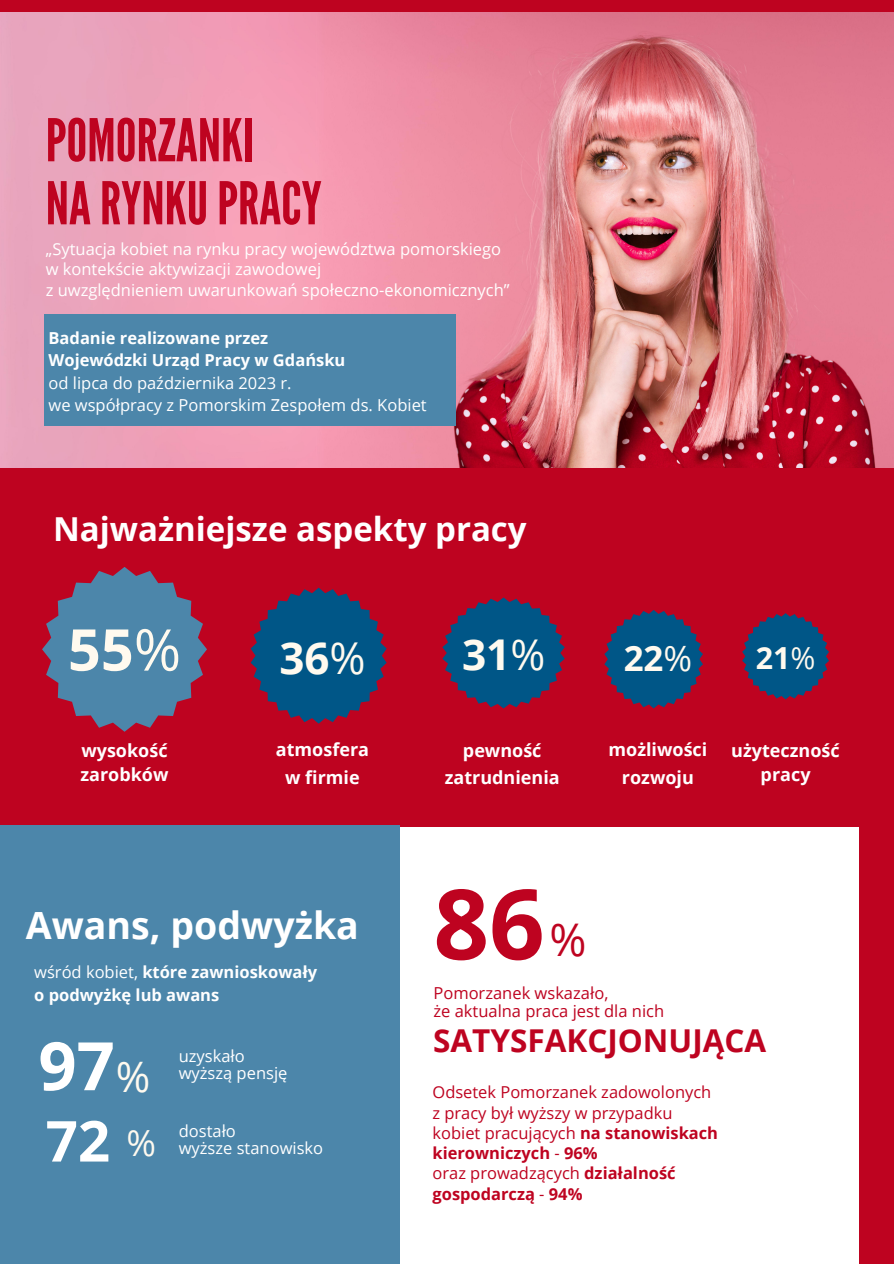
<style>
.page{position:relative;width:894px;height:1264px;background:#fff}
.page>*{position:absolute;margin:0;border:0;box-sizing:border-box;transform-origin:0 0}
.t1{font:700 97.35px "Open Sans";color:#be0320}
.t2{font:700 66.9px "Open Sans";color:#fff}
.t3{font:58.8px/63px "League Gothic";color:#be0320}
.t4{font:700 57.6px "Open Sans";color:#fffaef}
.t5{font:700 56.55px "Open Sans";color:#fff}
.t6{font:45px "Open Sans";color:#be0320}
.t7{font:700 43.95px "Open Sans";color:#fffaef}
.t8{font:700 42.45px "Open Sans";color:#fffaef}
.t9{font:42px "Open Sans";color:#fffaef}
.t10{font:700 37.5px "Open Sans";color:#fff}
.t11{font:36px "Open Sans";color:#fffaef}
.t12{font:700 34.95px "Open Sans";color:#fffaef}
.t13{font:700 33px "Open Sans";color:#fff}
.t14{font:700 31.5px "Open Sans";color:#be0320}
.t15{font:700 30.45px "Open Sans";color:#fffaef}
.t16{font:700 18px/27px "Open Sans";color:#fff;text-align:center}
.t17{font:16.5px "Open Sans";color:#fff}
.t18{font:16.5px/20.2px "Open Sans";color:#be0320}
.t19{font:700 16.5px "Open Sans";color:#fff}
.t20{font:700 16.5px/20.2px "Open Sans";color:#be0320}
.s1{font-weight:400}
.s2{font-weight:700}
</style>
<div class="page">
<div style="left:0;top:0;width:893px;height:1263px;background:#be0320"></div>
<img style="left:0;top:12px;width:893px;height:455px">
<div style="left:382px;top:827px;width:476px;height:436px;background:#fff"></div>
<div style="left:44px;top:314px;width:411px;height:112px;background:#4c86aa"></div>
<div style="left:0;top:825px;width:399px;height:438px;background:#4c86aa"></div>
<svg style="left:42px;top:567px;width:165px;height:164px"></svg>
<svg style="left:442px;top:597px;width:122px;height:111px"></svg>
<svg style="left:604px;top:610px;width:98px;height:98px"></svg>
<svg style="left:250px;top:587px;width:136px;height:136px"></svg>
<svg style="left:742px;top:613px;width:86px;height:86px"></svg>
<p class="t3" style="left:46px;top:110px;width:277px">POMORZANKI<br>NARYNKUPRACY</p>
<p class="t17" style="left:46px;top:237px;width:457px">„Sytuacja kobiet na rynku pracy województwa pomorskiego</p>
<p class="t17" style="left:46px;top:258px;width:277px">w kontekście aktywizacji zawodowej</p>
<p class="t17" style="left:46px;top:278px;width:465px">z uwzględnieniem uwarunkowań społeczno-ekonomicznych”</p>
<h3 class="t19" style="left:48px;top:326px;width:221px">Badanie realizowane przez</h3>
<h6 class="t19" style="left:48px;top:349px;width:298px">Wojewódzki Urząd Pracy w Gdańsku</h6>
<p class="t17" style="left:48px;top:371px;width:244px">od lipca do października 2023 r.</p>
<p class="t17" style="left:48px;top:394px;width:379px">we współpracy z Pomorskim Zespołem ds. Kobiet</p>
<h4 class="t13" style="left:53px;top:506px;width:475px">Najważniejsze aspekty pracy</h4>
<p class="t4" style="left:68px;top:609px;width:115px">55<span class="s1">%</span></p>
<p class="t16" style="left:81px;top:736px;width:88px">wysokość</p>
<p class="t16" style="left:80px;top:760px;width:90px">zarobków</p>
<p class="t7" style="left:279px;top:627px;width:88px">36<span class="s1">%</span></p>
<p class="t8" style="left:462px;top:624px;width:85px">31<span class="s1">%</span></p>
<p class="t12" style="left:623px;top:633px;width:70px">22<span class="s1">%</span></p>
<p class="t15" style="left:755px;top:636px;width:61px">21<span class="s1">%</span></p>
<p class="t16" style="left:276px;top:735px;width:95px">atmosfera</p>
<p class="t16" style="left:285px;top:763px;width:76px">w firmie</p>
<p class="t16" style="left:444px;top:736px;width:116px">pewność zatrudnienia</p>
<p class="t16" style="left:608px;top:734px;width:100px;line-height:28.2px">możliwości rozwoju</p>
<p class="t16" style="left:731px;top:737px;width:110px;line-height:24.8px">użyteczność pracy</p>
<h5 class="t10" style="left:26px;top:898px;width:334px">Awans, podwyżka</h5>
<p class="t19" style="left:34px;top:960px;width:284px"><span class="s1">wśród kobiet,</span> które zawnioskowały</p>
<p class="t19" style="left:34px;top:983px;width:187px">o podwyżkę lub awans</p>
<h1 class="t2" style="left:38px;top:1018px;width:78px">97</h1>
<p class="t5" style="left:46px;top:1101px;width:66px">72</p>
<p class="t17" style="left:179px;top:1118px;width:59px">dostało</p>
<h2 class="t17" style="left:179px;top:1044px;width:68px">uzyskało</h2>
<p class="t17" style="left:179px;top:1061px;width:110px">wyższą pensję</p>
<p class="t9" style="left:116px;top:1046px;width:36px">%</p>
<p class="t11" style="left:126px;top:1117px;width:31px">%</p>
<h2 class="t17" style="left:179px;top:1135px;width:146px">wyższe stanowisko</h2>
<p class="t1" style="left:433px;top:855px;width:113px">86</p>
<p class="t6" style="left:549px;top:908px;width:39px">%</p>
<h1 class="t18" style="left:433px;top:982px;width:176px">Pomorzanek wskazało,</h1>
<p class="t18" style="left:433px;top:1000px;width:232px">że aktualna praca jest dla nich</p>
<p class="t14" style="left:433px;top:1018px;width:334px">SATYSFAKCJONUJĄCA</p>
<p class="t18" style="left:432px;top:1081px;width:280px">Odsetek Pomorzanek zadowolonych</p>
<p class="t18" style="left:432px;top:1101px;width:287px">z pracy był wyższy w przypadku kobiet pracujących <span class="s2">na stanowiskach kierowniczych</span> - <span class="s2">96%</span></p>
<p class="t20" style="left:432px;top:1162px;width:244px"><span class="s1">oraz prowadzących</span> działalność gospodarczą <span class="s1">-</span> 94%</p>
</div>
